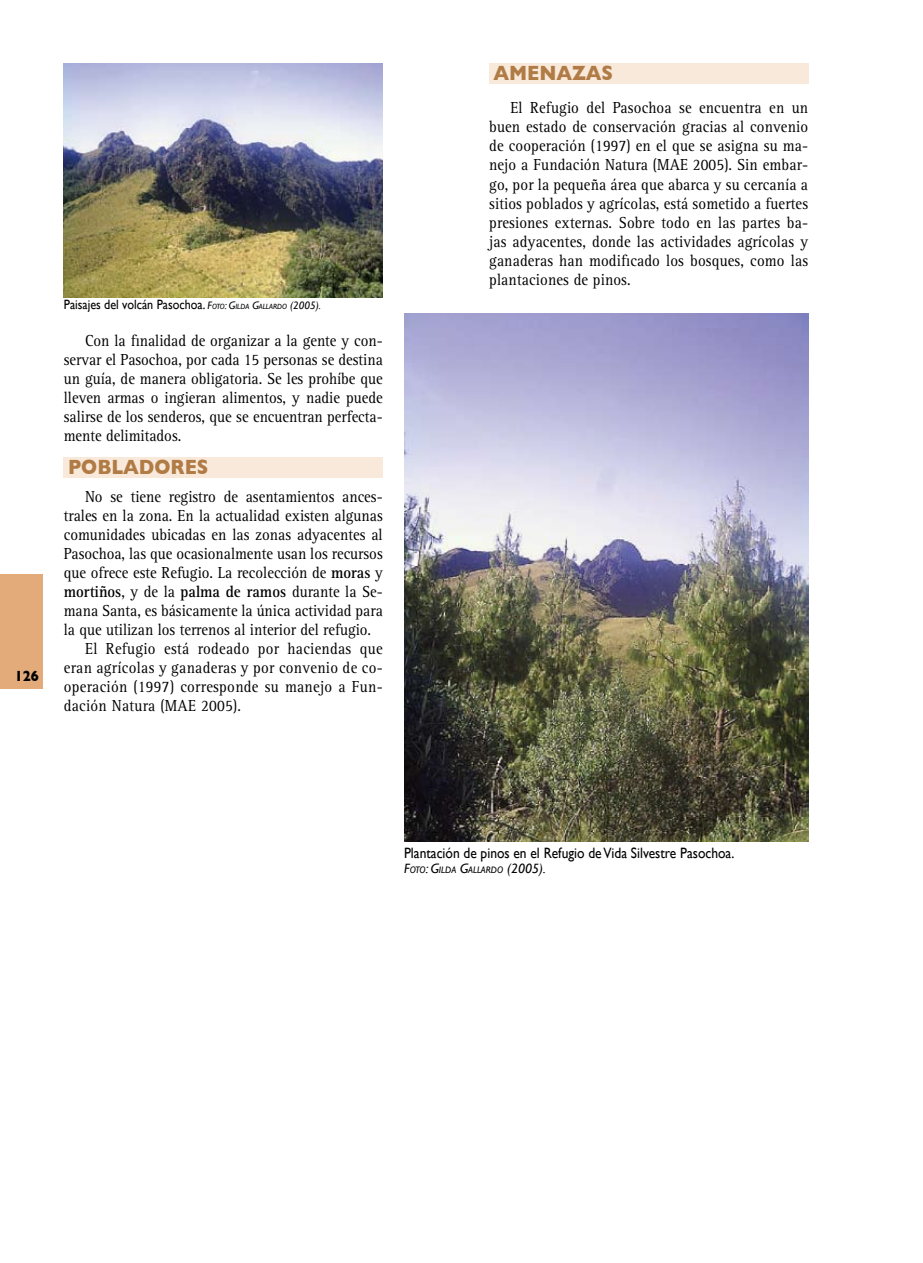
<style>
.page{position:relative;width:923px;height:1263px;background:#fff}
.page>*{position:absolute;margin:0;border:0;box-sizing:border-box;transform-origin:0 0}
.t1{font:700 21px "Gill Sans";color:#b07b44;scale:.9 1}
.t2{font:16.5px/19px "Rotis Serif";color:#000;text-align:justify;scale:.9 1}
.t3{font:16.5px "Rotis Serif";letter-spacing:.02em;color:#000;scale:.9 1}
.t4{font:700 16.5px "Rotis Serif";color:#000;scale:.9 1}
.t5{font:15px "Gill Sans";color:#000;scale:.9 1}
.t6{font:700 15px "Gill Sans";color:#000;scale:.9 1}
.t7{font:13.5px "Gill Sans";color:#000;scale:.9 1}
.t8{font:italic 9.45px "Gill Sans";color:#000}
.s1{font-style:italic;font-size:10.8px}
.s2{font-style:italic;font-size:7.5px}
.s3{font-weight:700}
.s4{font-weight:400}
.s5{font-size:13.5px}
</style>
<div class="page">
<div style="left:0;top:574px;width:43px;height:115px;background:#e3ab7a"></div>
<div style="left:489px;top:64px;width:319px;height:20px;background:#f8e9db"></div>
<div style="left:64px;top:458px;width:319px;height:20px;background:#f8e9db"></div>
<img style="left:64px;top:64px;width:319px;height:233px">
<img style="left:404px;top:314px;width:404px;height:528px">
<p class="t6" style="left:15px;top:667px;width:28px">126</p>
<p class="t7" style="left:64px;top:297px;width:287px">Paisajes del volcán Pasochoa. <span class="s1">F</span><span class="s2">OTO</span><span class="s1">: G</span><span class="s2">ILDA</span> <span class="s1">G</span><span class="s2">ALLARDO</span> <span class="s1">(2005).</span></p>
<p class="t2" style="left:64px;top:331px;width:356px;text-indent:21px">Con la finalidad de organizar a la gente y con&shy;servar el Pasochoa, por cada 15 personas se destina un guía, de manera obligatoria. Se les prohíbe que lleven armas o ingieran alimentos, y nadie puede salirse de los senderos, que se encuentran perfecta&shy;mente delimitados.</p>
<p class="t1" style="left:68px;top:454px;width:158px">POBLADORES</p>
<p class="t2" style="left:85px;top:487px;width:332px">No se tiene registro de asentamientos ances-</p>
<p class="t2" style="left:64px;top:506px;width:356px">trales en la zona. En la actualidad existen algunas</p>
<p class="t2" style="left:64px;top:525px;width:356px">comunidades ubicadas en las zonas adyacentes al</p>
<p class="t2" style="left:64px;top:544px;width:356px">Pasochoa, las que ocasionalmente usan los recursos</p>
<p class="t2" style="left:64px;top:563px;width:356px">que ofrece este Refugio. La recolección de <span class="s3">moras</span> y</p>
<p class="t4" style="left:64px;top:582px;width:356px">mortiños<span class="s4">, y de la</span> palma de ramos <span class="s4">durante la Se-</span></p>
<p class="t2" style="left:64px;top:601px;width:356px">mana Santa, es básicamente la única actividad para</p>
<p class="t2" style="left:64px;top:620px;width:343px">la que utilizan los terrenos al interior del refugio.</p>
<p class="t3" style="left:85px;top:639px;width:332px">El Refugio está rodeado por haciendas que</p>
<p class="t3" style="left:64px;top:658px;width:356px">eran agrícolas y ganaderas y por convenio de co-</p>
<p class="t3" style="left:64px;top:677px;width:356px">operación (1997) corresponde su manejo a Fun-</p>
<p class="t3" style="left:64px;top:696px;width:198px">dación Natura (MAE 2005).</p>
<p class="t1" style="left:493px;top:60px;width:135px">AM ENAZAS</p>
<p class="t2" style="left:489px;top:99px;width:356px;text-indent:21px">El Refugio del Pasochoa se encuentra en un buen estado de conservación gracias al convenio de cooperación (1997) en el que se asigna su ma&shy;nejo a Fundación Natura (MAE 2005). Sin embar&shy;go, por la pequeña área que abarca y su cercanía a sitios poblados y agrícolas, está sometido a fuertes presiones externas. Sobre todo en las partes ba&shy;jas adyacentes, donde las actividades agrícolas y ganaderas han modificado los bosques, como las plantaciones de pinos.</p>
<p class="t5" style="left:404px;top:844px;width:368px">Plantación de pinos en el Refugio de Vida Silvestre Pasochoa.</p>
<p class="t8" style="left:404px;top:864px;width:143px"><span class="s5">F</span>OTO<span class="s5">: G</span>ILDA <span class="s5">G</span>ALLARDO <span class="s5">(2005).</span></p>
</div>
